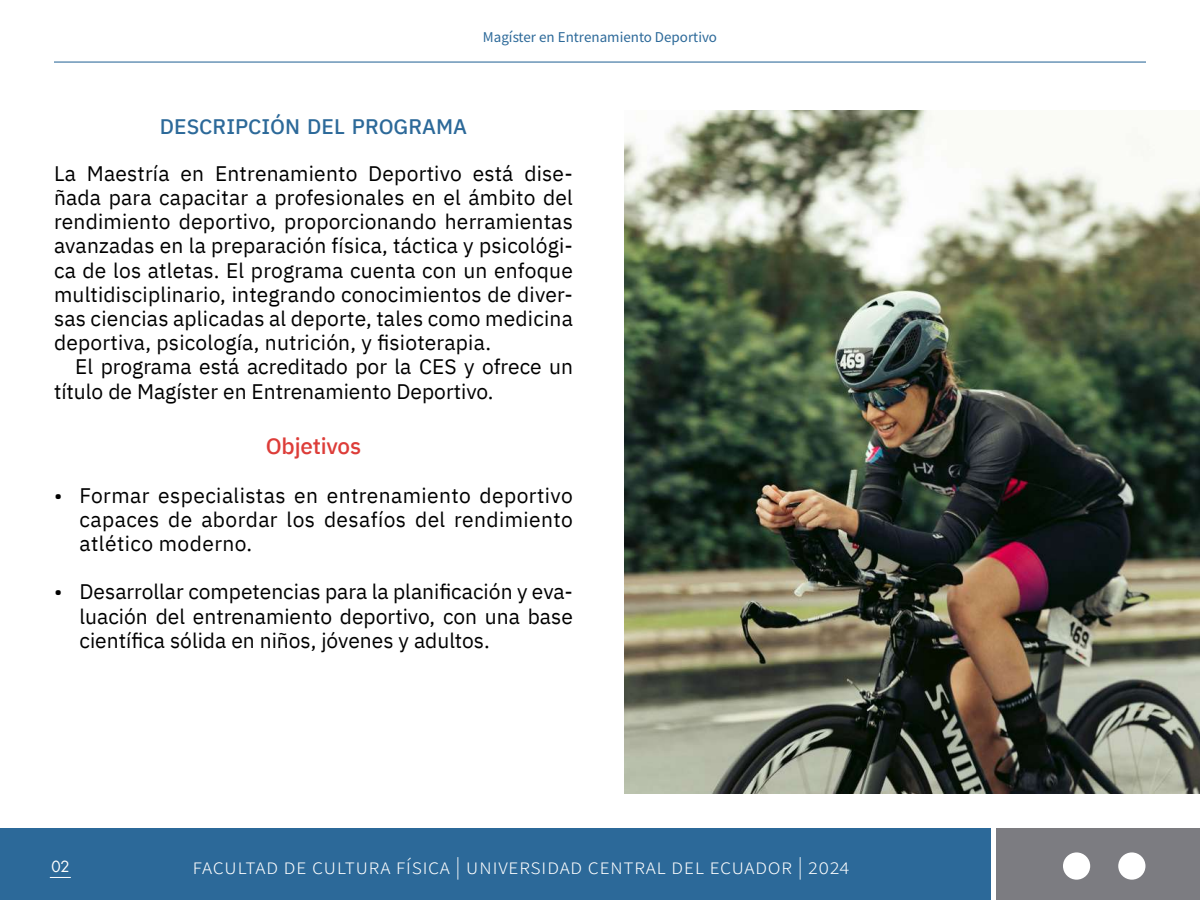
<style>
.page{position:relative;width:1200px;height:900px;background:#fff}
.page>*{position:absolute;margin:0;border:0;box-sizing:border-box;transform-origin:0 0}
.t1{font:22.5px "Source Sans Variable";letter-spacing:.02em;color:#fff}
.t2{font:500 22.5px "IBM Plex Sans";letter-spacing:-.01em;color:#dd3d39}
.t3{font:21px/24.2px "IBM Plex Sans";color:#000;text-align:justify}
.t4{font:500 21px "IBM Plex Sans";color:#2c6999}
.t5{font:15px "Source Sans Variable";color:#2c6999}
.t6{font:15px "Futura LT";color:#fff}
</style>
<div class="page">
<div style="left:0;top:828px;width:991px;height:72px;background:#2c6999"></div>
<div style="left:996px;top:828px;width:204px;height:72px;background:#7c7c81"></div>
<hr style="left:54px;top:62px;width:1092px;height:1px;background:#2c6999">
<div style="left:1118px;top:852px;width:27px;height:28px;background:#fff;border-radius:50%"></div>
<div style="left:1063px;top:852px;width:27px;height:28px;background:#fff;border-radius:50%"></div>
<svg style="left:50px;top:877px;width:21px;height:1px"></svg>
<img style="left:624px;top:111px;width:576px;height:682px">
<p class="t5" style="left:483px;top:28px;width:236px">Magíster en Entrenamiento Deportivo</p>
<p class="t4" style="left:160px;top:110px;width:309px">DESCRIPCIÓN DEL PROGRAMA</p>
<p class="t3" style="left:54px;top:160px;width:520px">La Maestría en Entrenamiento Deportivo está dise&shy;ñada para capacitar a profesionales en el ámbito del rendimiento deportivo, proporcionando herramientas avanzadas en la preparación física, táctica y psicológi&shy;ca de los atletas. El programa cuenta con un enfoque multidisciplinario, integrando conocimientos de diver&shy;sas ciencias aplicadas al deporte, tales como medicina deportiva, psicología, nutrición, y fisioterapia.</p>
<p class="t3" style="left:54px;top:353px;width:521px;text-indent:21px">El programa está acreditado por la CES y ofrece un título de Magíster en Entrenamiento Deportivo.</p>
<p class="t2" style="left:266px;top:429px;width:97px">Objetivos</p>
<p class="t3" style="left:80px;top:481px;width:495px;text-indent:-26px">• Formar especialistas en entrenamiento deportivo capaces de abordar los desafíos del rendimiento atlético moderno.</p>
<p class="t3" style="left:80px;top:578px;width:495px;text-indent:-26px">• Desarrollar competencias para la planificación y eva&shy;luación del entrenamiento deportivo, con una base científica sólida en niños, jóvenes y adultos.</p>
<p class="t6" style="left:51px;top:857px;width:20px">02</p>
<p class="t1" style="left:192px;top:853px;width:658px">facultad de cultura física | universidad central del ecuador | 2024</p>
</div>
